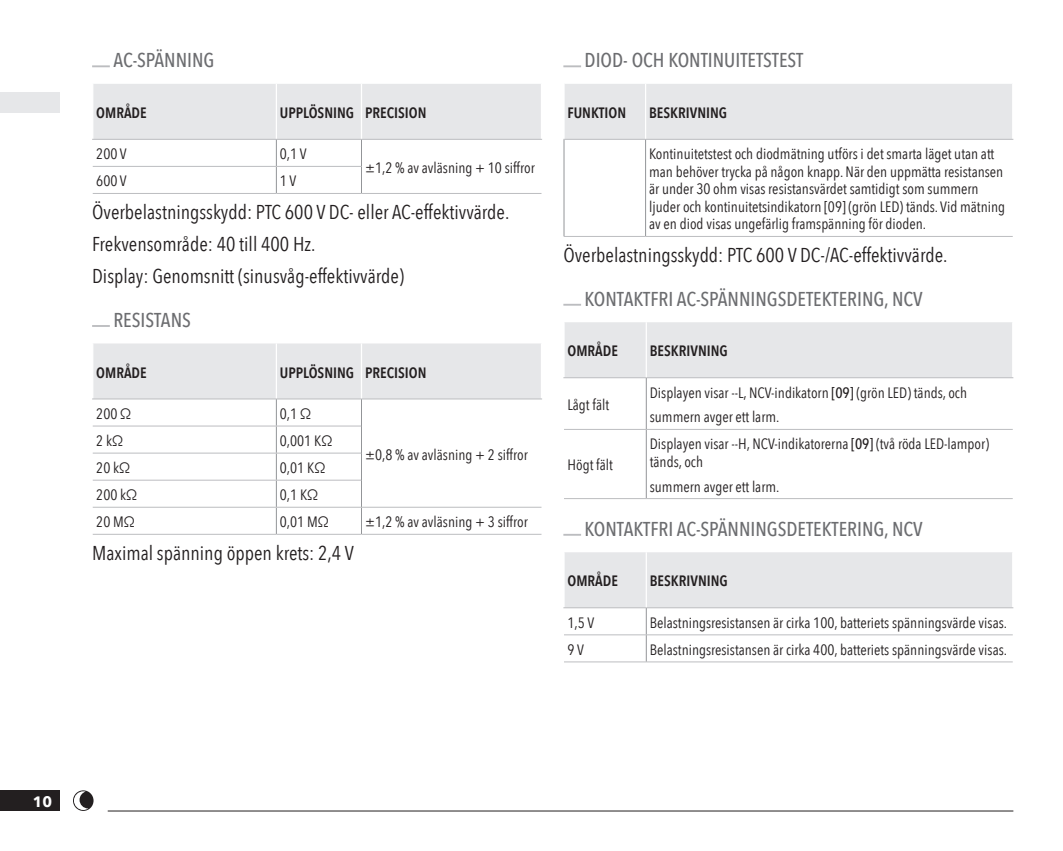
<style>
.page{position:relative;width:1063px;height:851px;background:#fff}
.page>*{position:absolute;margin:0;border:0;box-sizing:border-box;transform-origin:0 0}
.TEKST{font:20px "Avenir Next Condensed";color:#231f20}
.TITLE_-_NIV3{font:500 20px "Avenir Next Condensed";color:#6c6d70}
.TABLE_TEKST{font:15px/17.5px "Avenir Next Condensed";color:#231f20}
.TABLE_HEADER{font:600 15px "Avenir Next Condensed";color:#231f20}
.t1{font:700 15px "Avenir Next";color:#fff}
.s1{font-weight:500}
</style>
<div class="page">
<div style="left:0;top:790px;width:59px;height:20px;background:#231f20"></div>
<hr style="left:108px;top:810px;width:905px;height:1px;background:#231f20">
<div style="left:0;top:92px;width:59px;height:21px;background:#e6e7e9"></div>
<svg style="left:73px;top:790px;width:21px;height:20px"></svg>
<svg style="left:92px;top:65px;width:18px;height:2px"></svg>
<svg style="left:92px;top:325px;width:18px;height:2px"></svg>
<hr style="left:362px;top:193px;width:180px;height:1px;background:#bcbdc0">
<hr style="left:92px;top:139px;width:184px;height:1px;background:#bcbdc0">
<svg style="left:93px;top:84px;width:449px;height:109px"></svg>
<hr style="left:93px;top:166px;width:183px;height:1px;background:#bcbdc0">
<hr style="left:276px;top:166px;width:85px;height:1px;background:#bcbdc0">
<hr style="left:93px;top:193px;width:183px;height:1px;background:#bcbdc0">
<hr style="left:276px;top:193px;width:86px;height:1px;background:#bcbdc0">
<hr style="left:362px;top:534px;width:180px;height:1px;background:#bcbdc0">
<hr style="left:92px;top:398px;width:184px;height:1px;background:#bcbdc0">
<svg style="left:93px;top:343px;width:449px;height:191px"></svg>
<hr style="left:93px;top:425px;width:183px;height:1px;background:#bcbdc0">
<hr style="left:276px;top:425px;width:85px;height:1px;background:#bcbdc0">
<hr style="left:93px;top:452px;width:183px;height:1px;background:#bcbdc0">
<hr style="left:276px;top:452px;width:85px;height:1px;background:#bcbdc0">
<hr style="left:93px;top:479px;width:183px;height:1px;background:#bcbdc0">
<hr style="left:276px;top:479px;width:85px;height:1px;background:#bcbdc0">
<hr style="left:93px;top:506px;width:183px;height:1px;background:#bcbdc0">
<hr style="left:276px;top:506px;width:86px;height:1px;background:#bcbdc0">
<hr style="left:93px;top:534px;width:183px;height:1px;background:#bcbdc0">
<hr style="left:276px;top:534px;width:86px;height:1px;background:#bcbdc0">
<svg style="left:563px;top:65px;width:18px;height:2px"></svg>
<svg style="left:563px;top:304px;width:18px;height:1px"></svg>
<svg style="left:563px;top:534px;width:18px;height:1px"></svg>
<div style="left:565px;top:84px;width:447px;height:55px;background:#e6e7e9"></div>
<hr style="left:645px;top:84px;width:1px;height:55px;background:#fff">
<hr style="left:646px;top:139px;width:367px;height:1px;background:#bcbdc0">
<hr style="left:646px;top:236px;width:367px;height:1px;background:#bcbdc0">
<hr style="left:564px;top:140px;width:1px;height:96px;background:#939598">
<hr style="left:563px;top:139px;width:83px;height:1px;background:#bcbdc0">
<hr style="left:645px;top:140px;width:1px;height:96px;background:#939598">
<hr style="left:564px;top:236px;width:82px;height:1px;background:#bcbdc0">
<div style="left:565px;top:322px;width:447px;height:55px;background:#e6e7e9"></div>
<hr style="left:646px;top:429px;width:367px;height:1px;background:#bcbdc0">
<hr style="left:646px;top:498px;width:367px;height:1px;background:#bcbdc0">
<hr style="left:646px;top:322px;width:1px;height:55px;background:#fff">
<hr style="left:646px;top:377px;width:367px;height:1px;background:#bcbdc0">
<hr style="left:563px;top:377px;width:83px;height:1px;background:#bcbdc0">
<hr style="left:646px;top:378px;width:1px;height:51px;background:#939598">
<hr style="left:646px;top:429px;width:1px;height:69px;background:#939598">
<hr style="left:564px;top:429px;width:82px;height:1px;background:#bcbdc0">
<hr style="left:564px;top:498px;width:82px;height:1px;background:#bcbdc0">
<hr style="left:646px;top:661px;width:367px;height:1px;background:#bcbdc0">
<hr style="left:563px;top:607px;width:83px;height:1px;background:#bcbdc0">
<svg style="left:564px;top:552px;width:449px;height:109px"></svg>
<hr style="left:564px;top:634px;width:82px;height:1px;background:#bcbdc0">
<hr style="left:564px;top:661px;width:82px;height:1px;background:#bcbdc0">
<p class="TITLE_-_NIV3" style="left:113px;top:48px;width:103px">AC-SPÄNNING</p>
<p class="TABLE_HEADER" style="left:96px;top:100px;width:52px">OMRÅDE</p>
<p class="TABLE_HEADER" style="left:280px;top:100px;width:76px">UPPLÖSNING</p>
<p class="TABLE_HEADER" style="left:365px;top:100px;width:63px">PRECISION</p>
<p class="TABLE_TEKST" style="left:96px;top:144px;width:32px">200 V</p>
<p class="TABLE_TEKST" style="left:280px;top:144px;width:28px">0,1 V</p>
<p class="TABLE_TEKST" style="left:365px;top:158px;width:171px">±1,2 % av avläsning + 10 siffror</p>
<p class="TABLE_TEKST" style="left:96px;top:172px;width:32px">600 V</p>
<p class="TABLE_TEKST" style="left:280px;top:172px;width:18px">1 V</p>
<p class="TEKST" style="left:92px;top:195px;width:419px">Överbelastningsskydd: PTC 600 V DC- eller AC-effektivvärde.</p>
<p class="TEKST" style="left:92px;top:227px;width:225px">Frekvensområde: 40 till 400 Hz.</p>
<p class="TEKST" style="left:92px;top:259px;width:313px">Display: Genomsnitt (sinusvåg-effektivvärde)</p>
<p class="TITLE_-_NIV3" style="left:113px;top:307px;width:79px">RESISTANS</p>
<p class="TABLE_HEADER" style="left:96px;top:359px;width:52px">OMRÅDE</p>
<p class="TABLE_HEADER" style="left:280px;top:359px;width:76px">UPPLÖSNING</p>
<p class="TABLE_HEADER" style="left:365px;top:359px;width:63px">PRECISION</p>
<p class="TABLE_TEKST" style="left:96px;top:404px;width:37px">200 Ω</p>
<p class="TABLE_TEKST" style="left:280px;top:404px;width:33px">0,1 Ω</p>
<p class="TABLE_TEKST" style="left:365px;top:445px;width:164px">±0,8 % av avläsning + 2 siffror</p>
<p class="TABLE_TEKST" style="left:96px;top:431px;width:28px">2 kΩ</p>
<p class="TABLE_TEKST" style="left:280px;top:431px;width:54px">0,001 KΩ</p>
<p class="TABLE_TEKST" style="left:96px;top:458px;width:36px">20 kΩ</p>
<p class="TABLE_TEKST" style="left:280px;top:458px;width:47px">0,01 KΩ</p>
<p class="TABLE_TEKST" style="left:96px;top:485px;width:43px">200 kΩ</p>
<p class="TABLE_TEKST" style="left:280px;top:485px;width:40px">0,1 KΩ</p>
<p class="TABLE_TEKST" style="left:96px;top:512px;width:40px">20 MΩ</p>
<p class="TABLE_TEKST" style="left:280px;top:512px;width:51px">0,01 MΩ</p>
<p class="TABLE_TEKST" style="left:365px;top:512px;width:164px">±1,2 % av avläsning + 3 siffror</p>
<p class="TEKST" style="left:92px;top:535px;width:263px">Maximal spänning öppen krets: 2,4 V</p>
<p class="TITLE_-_NIV3" style="left:585px;top:48px;width:220px">DIOD- OCH KONTINUITETSTEST</p>
<p class="TABLE_HEADER" style="left:568px;top:100px;width:60px">FUNKTION</p>
<p class="TABLE_HEADER" style="left:649px;top:100px;width:80px">BESKRIVNING</p>
<p class="TABLE_TEKST" style="left:649px;top:144px;width:357px">Kontinuitetstest och diodmätning utförs i det smarta läget utan att man behöver trycka på någon knapp. När den uppmätta resistansen är under 30 ohm visas resistansvärdet samtidigt som summern ljuder och kontinuitetsindikatorn [09] (grön LED) tänds. Vid mätning av en diod visas ungefärlig framspänning för dioden.</p>
<p class="TEKST" style="left:563px;top:237px;width:386px">Överbelastningsskydd: PTC 600 V DC-/AC-effektivvärde.</p>
<p class="TITLE_-_NIV3" style="left:585px;top:286px;width:340px">KONTAKTFRI AC-SPÄNNINGSDETEKTERING, NCV</p>
<p class="TABLE_HEADER" style="left:568px;top:338px;width:52px">OMRÅDE</p>
<p class="TABLE_HEADER" style="left:650px;top:338px;width:80px">BESKRIVNING</p>
<p class="TABLE_TEKST" style="left:568px;top:395px;width:43px">Lågt fält</p>
<p class="TABLE_TEKST" style="left:650px;top:383px;width:319px">Displayen visar --L, NCV-indikatorn <span class="s1">[09]</span> (grön LED) tänds, och</p>
<p class="TABLE_TEKST" style="left:650px;top:407px;width:131px">summern avger ett larm.</p>
<p class="TABLE_TEKST" style="left:650px;top:434px;width:341px">Displayen visar --H, NCV-indikatorerna <span class="s1">[09]</span> (två röda LED-lampor) tänds, och</p>
<p class="TABLE_TEKST" style="left:650px;top:476px;width:131px">summern avger ett larm.</p>
<p class="TITLE_-_NIV3" style="left:585px;top:516px;width:340px">KONTAKTFRI AC-SPÄNNINGSDETEKTERING, NCV</p>
<p class="TABLE_HEADER" style="left:568px;top:568px;width:52px">OMRÅDE</p>
<p class="TABLE_HEADER" style="left:650px;top:568px;width:80px">BESKRIVNING</p>
<p class="TABLE_TEKST" style="left:568px;top:613px;width:28px">1,5 V</p>
<p class="TABLE_TEKST" style="left:650px;top:613px;width:359px">Belastningsresistansen är cirka 100, batteriets spänningsvärde visas.</p>
<p class="TABLE_TEKST" style="left:568px;top:640px;width:18px">9 V</p>
<p class="TABLE_TEKST" style="left:650px;top:640px;width:359px">Belastningsresistansen är cirka 400, batteriets spänningsvärde visas.</p>
<p class="TABLE_TEKST" style="left:568px;top:455px;width:47px">Högt fält</p>
<p class="t1" style="left:33px;top:788px;width:21px">10</p>
</div>
